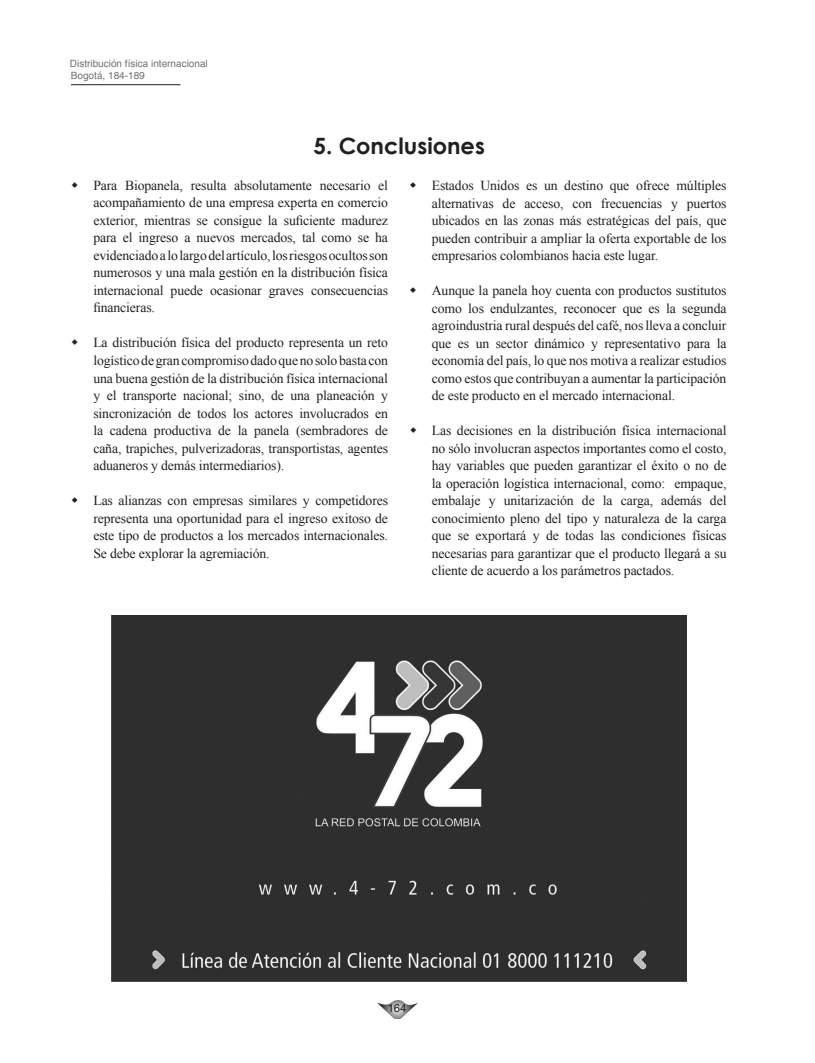
<style>
.page{position:relative;width:815px;height:1063px;background:#fff}
.page>*{position:absolute;margin:0;border:0;box-sizing:border-box;transform-origin:0 0}
.t1{font:700 22.5px "Century Gothic";color:#231f20}
.t2{font:13.75px/17.5px "Times New Roman";letter-spacing:-.01em;color:#231f20;text-align:justify}
.t3{font:11.25px "Helvetica";color:#231f20}
.t4{font:10px/12.9px "Helvetica";color:#6f7073}
</style>
<div class="page">
<hr style="left:71px;top:84px;width:109px;height:1px;background:#231f20">
<img style="left:377px;top:1000px;width:41px;height:19px">
<img style="left:112px;top:615px;width:575px;height:366px">
<p class="t4" style="left:70px;top:57px;width:139px">Distribución física internacional<br>Bogotá, 184-189</p>
<h1 class="t1" style="left:313px;top:129px;width:173px">5. Conclusiones</h1>
<p class="t2" style="left:93px;top:176px;width:296px">Para Biopanela, resulta absolutamente necesario el acompañamiento de una empresa experta en comercio exterior, mientras se consigue la suficiente madurez para el ingreso a nuevos mercados, tal como se ha evidenciado a lo largo del artículo, los riesgos ocultos son numerosos y una mala gestión en la distribución física internacional puede ocasionar graves consecuencias financieras.</p>
<p class="t2" style="left:93px;top:334px;width:296px">La distribución física del producto representa un reto logístico de gran compromiso dado que no solo basta con una buena gestión de la distribución física internacional y el transporte nacional; sino, de una planeación y sincronización de todos los actores involucrados en la cadena productiva de la panela (sembradores de caña, trapiches, pulverizadoras, transportistas, agentes aduaneros y demás intermediarios).</p>
<p class="t2" style="left:93px;top:491px;width:296px">Las alianzas con empresas similares y competidores representa una oportunidad para el ingreso exitoso de este tipo de productos a los mercados internacionales.<br>Se debe explorar la agremiación.</p>
<p class="t2" style="left:432px;top:176px;width:296px">Estados Unidos es un destino que ofrece múltiples alternativas de acceso, con frecuencias y puertos ubicados en las zonas más estratégicas del país, que pueden contribuir a ampliar la oferta exportable de los empresarios colombianos hacia este lugar.</p>
<p class="t2" style="left:432px;top:281px;width:296px">Aunque la panela hoy cuenta con productos sustitutos como los endulzantes, reconocer que es la segunda agroindustria rural después del café, nos lleva a concluir que es un sector dinámico y representativo para la economía del país, lo que nos motiva a realizar estudios como estos que contribuyan a aumentar la participación de este producto en el mercado internacional.</p>
<p class="t2" style="left:432px;top:421px;width:296px">Las decisiones en la distribución física internacional no sólo involucran aspectos importantes como el costo, hay variables que pueden garantizar el éxito o no de la operación logística internacional, como: empaque, embalaje y unitarización de la carga, además del conocimiento pleno del tipo y naturaleza de la carga que se exportará y de todas las condiciones físicas necesarias para garantizar que el producto llegará a su cliente de acuerdo a los parámetros pactados.</p>
<p class="t3" style="left:388px;top:1001px;width:20px">164</p>
</div>
